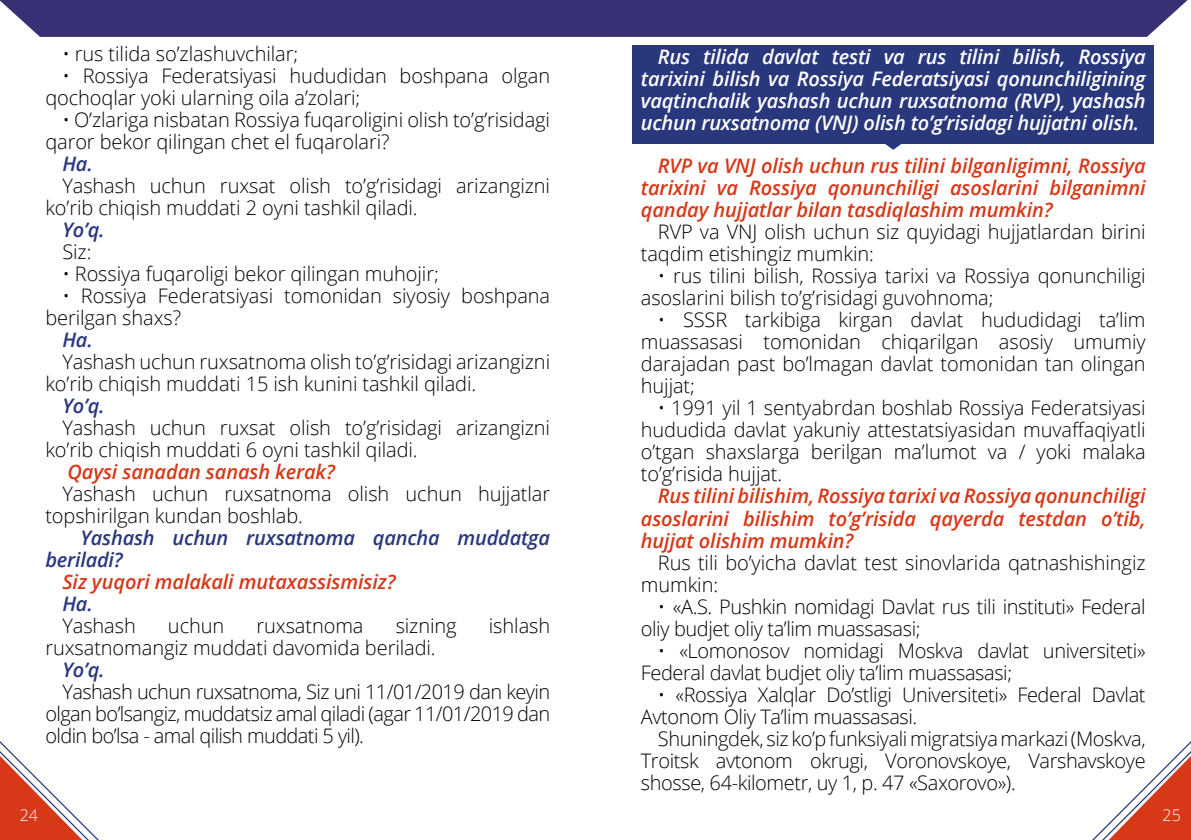
<style>
.page{position:relative;width:1191px;height:840px;background:#fff}
.page>*{position:absolute;margin:0;border:0;box-sizing:border-box;transform-origin:0 0}
.t1{font:300 20px/22px "Open Sans";letter-spacing:-.005em;color:#000}
.t2{font:italic 600 20px/22px "Open Sans";letter-spacing:-.005em;color:#d73818;text-align:justify}
.t3{font:italic 600 20px/22px "Open Sans";letter-spacing:-.01em;color:#fff;text-align:justify}
.t4{font:italic 600 20px/22px "Open Sans";letter-spacing:-.01em;color:#29377d}
.t5{font:300 16px "Open Sans";color:#fff}
</style>
<div class="page">
<div style="left:0;top:0;width:1188px;height:37px;background:#383074"></div>
<svg style="left:0;top:741px;width:98px;height:98px"></svg>
<svg style="left:1093px;top:741px;width:98px;height:98px"></svg>
<svg style="left:878px;top:143px;width:30px;height:7px"></svg>
<div style="left:632px;top:45px;width:522px;height:98px;background:#29377d"></div>
<p class="t1" style="left:62px;top:42px;width:237px">• rus tilida so’zlashuvchilar;</p>
<p class="t1" style="left:45px;top:64px;width:506px;text-indent:17px">• Rossiya Federatsiyasi hududidan boshpana olgan qochoqlar yoki ularning oila a’zolari;</p>
<p class="t1" style="left:45px;top:108px;width:506px;text-indent:17px">• O’zlariga nisbatan Rossiya fuqaroligini olish to’g’risidagi qaror bekor qilingan chet el fuqarolari?</p>
<p class="t4" style="left:62px;top:152px;width:32px">Ha.</p>
<p class="t1" style="left:45px;top:174px;width:506px;text-indent:17px">Yashash uchun ruxsat olish to’g’risidagi arizangizni ko’rib chiqish muddati 2 oyni tashkil qiladi.</p>
<p class="t4" style="left:62px;top:218px;width:44px">Yo’q.</p>
<p class="t1" style="left:62px;top:240px;width:31px">Siz:</p>
<p class="t1" style="left:62px;top:262px;width:378px">• Rossiya fuqaroligi bekor qilingan muhojir;</p>
<p class="t1" style="left:45px;top:284px;width:506px;text-indent:17px">• Rossiya Federatsiyasi tomonidan siyosiy boshpana berilgan shaxs?</p>
<p class="t4" style="left:62px;top:328px;width:32px">Ha.</p>
<p class="t1" style="left:45px;top:350px;width:506px;text-indent:17px">Yashash uchun ruxsatnoma olish to’g’risidagi arizangizni ko’rib chiqish muddati 15 ish kunini tashkil qiladi.</p>
<p class="t4" style="left:62px;top:394px;width:44px">Yo’q.</p>
<p class="t1" style="left:45px;top:416px;width:506px;text-indent:17px">Yashash uchun ruxsat olish to’g’risidagi arizangizni ko’rib chiqish muddati 6 oyni tashkil qiladi.</p>
<p class="t2" style="left:67px;top:460px;width:269px">Qaysi sanadan sanash kerak?</p>
<p class="t1" style="left:45px;top:482px;width:506px;text-indent:17px">Yashash uchun ruxsatnoma olish uchun hujjatlar topshirilgan kundan boshlab.</p>
<p class="t4" style="left:45px;top:526px;width:506px;text-indent:35px">Yashash uchun ruxsatnoma qancha muddatga beriladi?</p>
<p class="t2" style="left:62px;top:570px;width:335px">Siz yuqori malakali mutaxassismisiz?</p>
<p class="t4" style="left:62px;top:592px;width:32px">Ha.</p>
<p class="t1" style="left:62px;top:614px;width:75px">Yashash</p>
<p class="t1" style="left:168px;top:614px;width:58px">uchun</p>
<p class="t1" style="left:256px;top:614px;width:109px">ruxsatnoma</p>
<p class="t1" style="left:396px;top:614px;width:63px">sizning</p>
<p class="t1" style="left:489px;top:614px;width:63px">ishlash</p>
<p class="t1" style="left:45px;top:636px;width:392px">ruxsatnomangiz muddati davomida beriladi.</p>
<p class="t4" style="left:62px;top:658px;width:44px">Yo’q.</p>
<p class="t1" style="left:45px;top:680px;width:506px;text-align:justify;text-indent:17px">Yashash uchun ruxsatnoma, Siz uni 11/01/2019 dan keyin olgan bo’lsangiz, muddatsiz amal qiladi (agar 11/01/2019 dan oldin bo’lsa - amal qilish muddati 5 yil).</p>
<p class="t3" style="left:641px;top:45px;width:506px;text-indent:17px">Rus tilida davlat testi va rus tilini bilish, Rossiya tarixini bilish va Rossiya Federatsiyasi qonunchiligining vaqtinchalik yashash uchun ruxsatnoma (RVP), yashash uchun ruxsatnoma (VNJ) olish to’g’risidagi hujjatni olish.</p>
<p class="t2" style="left:641px;top:154px;width:506px;text-indent:17px">RVP va VNJ olish uchun rus tilini bilganligimni, Rossiya tarixini va Rossiya qonunchiligi asoslarini bilganimni qanday hujjatlar bilan tasdiqlashim mumkin?</p>
<p class="t1" style="left:641px;top:220px;width:506px;text-indent:17px">RVP va VNJ olish uchun siz quyidagi hujjatlardan birini taqdim etishingiz mumkin:</p>
<p class="t1" style="left:641px;top:264px;width:506px;text-indent:17px">• rus tilini bilish, Rossiya tarixi va Rossiya qonunchiligi asoslarini bilish to’g’risidagi guvohnoma;</p>
<p class="t1" style="left:641px;top:308px;width:506px;text-align:justify;text-indent:17px">• SSSR tarkibiga kirgan davlat hududidagi ta’lim muassasasi tomonidan chiqarilgan asosiy umumiy darajadan past bo’lmagan davlat tomonidan tan olingan hujjat;</p>
<p class="t1" style="left:641px;top:396px;width:506px;text-align:justify;text-indent:17px">• 1991 yil 1 sentyabrdan boshlab Rossiya Federatsiyasi hududida davlat yakuniy attestatsiyasidan muvaffaqiyatli o’tgan shaxslarga berilgan ma’lumot va / yoki malaka to’g’risida hujjat.</p>
<p class="t2" style="left:641px;top:484px;width:506px;text-indent:17px">Rus tilini bilishim, Rossiya tarixi va Rossiya qonunchiligi asoslarini bilishim to’g’risida qayerda testdan o’tib, hujjat olishim mumkin?</p>
<p class="t1" style="left:641px;top:550px;width:506px;text-indent:17px">Rus tili bo’yicha davlat test sinovlarida qatnashishingiz mumkin:</p>
<p class="t1" style="left:641px;top:594px;width:506px;text-indent:17px">• «A.S. Pushkin nomidagi Davlat rus tili instituti» Federal oliy budjet oliy ta’lim muassasasi;</p>
<p class="t1" style="left:641px;top:638px;width:506px;text-indent:17px">• «Lomonosov nomidagi Moskva davlat universiteti»<br>Federal davlat budjet oliy ta’lim muassasasi;</p>
<p class="t1" style="left:641px;top:682px;width:506px;text-indent:17px">• «Rossiya Xalqlar Do’stligi Universiteti» Federal Davlat<br>Avtonom Oliy Ta’lim muassasasi.</p>
<p class="t1" style="left:641px;top:726px;width:506px;text-align:justify;text-indent:17px">Shuningdek, siz ko’p funksiyali migratsiya markazi (Moskva, Troitsk avtonom okrugi, Voronovskoye, Varshavskoye shosse, 64-kilometr, uy 1, p. 47 «Saxorovo»).</p>
<p class="t5" style="left:20px;top:803px;width:20px">24</p>
<p class="t5" style="left:1162px;top:803px;width:20px">25</p>
</div>
